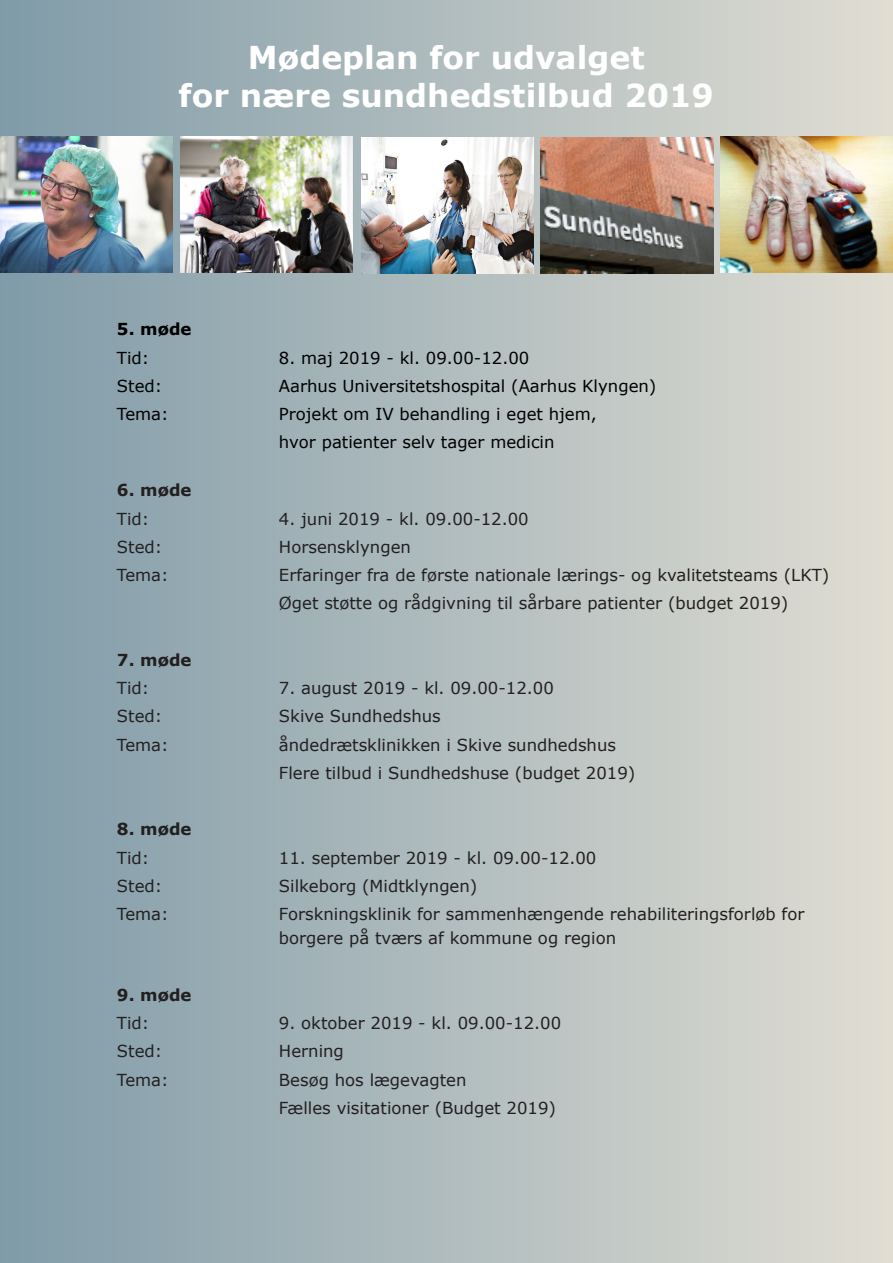
<style>
.page{position:relative;width:893px;height:1263px;background:#fff}
.page>*{position:absolute;margin:0;border:0;box-sizing:border-box;transform-origin:0 0}
.t1{font:700 31.5px "Verdana";color:#fff}
.t2{font:16.5px/24px "Verdana";color:#231f20}
.t3{font:16.5px "Verdana";color:#000}
.t4{font:700 16.5px "Verdana";color:#231f20}
.t5{font:700 16.5px "Verdana";color:#000}
</style>
<div class="page">
<div style="left:0;top:0;width:893px;height:1263px;background:linear-gradient(to right,#7f9ba8,#e1ddd3)"></div>
<img style="left:0;top:136px;width:173px;height:136px">
<img style="left:180px;top:136px;width:173px;height:136px">
<img style="left:541px;top:137px;width:172px;height:136px">
<img style="left:361px;top:137px;width:173px;height:136px">
<img style="left:720px;top:136px;width:173px;height:136px">
<p class="t1" style="left:248px;top:35px;width:398px">Mødeplan for udvalget</p>
<p class="t1" style="left:178px;top:73px;width:537px">for nære sundhedstilbud 2019</p>
<p class="t5" style="left:117px;top:318px;width:76px">5. møde</p>
<p class="t3" style="left:117px;top:346px;width:34px">Tid:</p>
<p class="t3" style="left:279px;top:346px;width:252px">8. maj 2019 - kl. 09.00-12.00</p>
<p class="t3" style="left:117px;top:375px;width:47px">Sted:</p>
<p class="t3" style="left:279px;top:375px;width:379px">Aarhus Universitetshospital (Aarhus Klyngen)</p>
<p class="t3" style="left:117px;top:403px;width:53px">Tema:</p>
<p class="t3" style="left:279px;top:403px;width:319px">Projekt om IV behandling i eget hjem,</p>
<p class="t3" style="left:279px;top:431px;width:277px">hvor patienter selv tager medicin</p>
<p class="t4" style="left:117px;top:479px;width:76px">6. møde</p>
<p class="t2" style="left:117px;top:506px;width:34px">Tid:</p>
<p class="t2" style="left:279px;top:506px;width:251px">4. juni 2019 - kl. 09.00-12.00</p>
<p class="t2" style="left:117px;top:535px;width:47px">Sted:</p>
<p class="t2" style="left:279px;top:535px;width:133px">Horsensklyngen</p>
<p class="t2" style="left:117px;top:563px;width:53px">Tema:</p>
<p class="t2" style="left:279px;top:563px;width:552px">Erfaringer fra de første nationale lærings- og kvalitetsteams (LKT)</p>
<p class="t2" style="left:279px;top:591px;width:511px">Øget støtte og rådgivning til sårbare patienter (budget 2019)</p>
<p class="t4" style="left:117px;top:648px;width:76px">7. møde</p>
<p class="t2" style="left:117px;top:676px;width:34px">Tid:</p>
<p class="t2" style="left:279px;top:676px;width:276px">7. august 2019 - kl. 09.00-12.00</p>
<p class="t2" style="left:117px;top:704px;width:47px">Sted:</p>
<p class="t2" style="left:279px;top:704px;width:163px">Skive Sundhedshus</p>
<p class="t2" style="left:117px;top:732px;width:53px">Tema:</p>
<p class="t2" style="left:279px;top:732px;width:339px">åndedrætsklinikken i Skive sundhedshus</p>
<p class="t2" style="left:279px;top:761px;width:358px">Flere tilbud i Sundhedshuse (budget 2019)</p>
<p class="t4" style="left:117px;top:818px;width:76px">8. møde</p>
<p class="t2" style="left:117px;top:845px;width:34px">Tid:</p>
<p class="t2" style="left:279px;top:845px;width:319px">11. september 2019 - kl. 09.00-12.00</p>
<p class="t2" style="left:117px;top:874px;width:47px">Sted:</p>
<p class="t2" style="left:279px;top:874px;width:200px">Silkeborg (Midtklyngen)</p>
<p class="t2" style="left:117px;top:902px;width:53px">Tema:</p>
<p class="t2" style="left:279px;top:902px;width:527px">Forskningsklinik for sammenhængende rehabiliteringsforløb for borgere på tværs af kommune og region</p>
<p class="t4" style="left:117px;top:983px;width:76px">9. møde</p>
<p class="t2" style="left:117px;top:1011px;width:34px">Tid:</p>
<p class="t2" style="left:279px;top:1011px;width:284px">9. oktober 2019 - kl. 09.00-12.00</p>
<p class="t2" style="left:117px;top:1039px;width:47px">Sted:</p>
<p class="t2" style="left:279px;top:1039px;width:66px">Herning</p>
<p class="t2" style="left:117px;top:1067px;width:53px">Tema:</p>
<p class="t2" style="left:279px;top:1067px;width:189px">Besøg hos lægevagten</p>
<p class="t2" style="left:279px;top:1095px;width:279px">Fælles visitationer (Budget 2019)</p>
</div>
